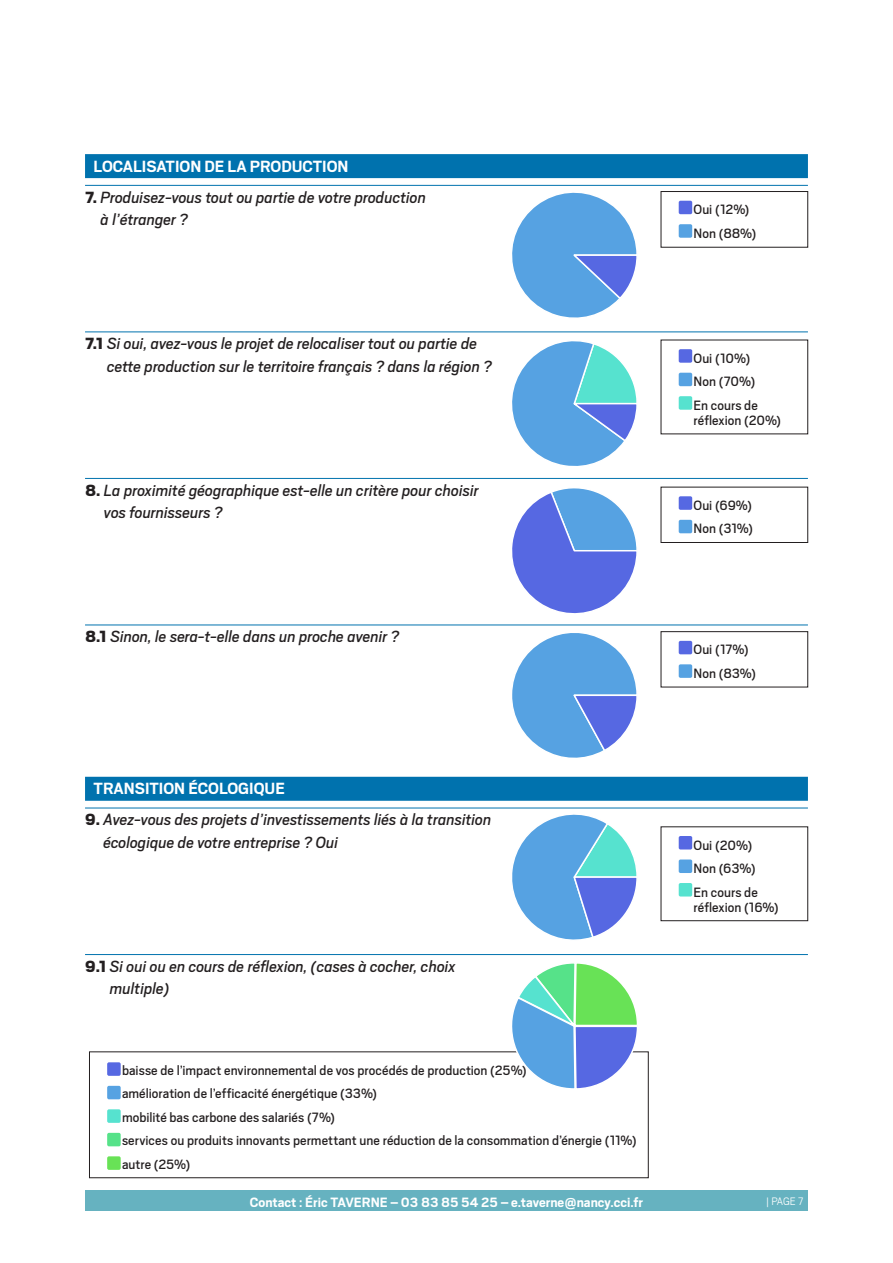
<style>
.page{position:relative;width:893px;height:1263px;background:#fff}
.page>*{position:absolute;margin:0;border:0;box-sizing:border-box;transform-origin:0 0}
.t1{font:italic 18px/22.5px "Scout";color:#231f20}
.sous_titre{font:700 18px "Scout";color:#fff}
.Légende{font:15px/15px "Scout";color:#231f20}
.t2{font:700 15px "Scout";color:#fff}
.t3{font:300 12px "Scout";color:#fff}
.s1{font-weight:900;font-style:normal}
</style>
<div class="page">
<div style="left:85px;top:1191px;width:723px;height:20px;background:#66b2c0"></div>
<div style="left:85px;top:154px;width:723px;height:24px;background:#0072ae"></div>
<hr style="left:85px;top:185px;width:723px;height:1px;background:#0072ae">
<hr style="left:85px;top:331px;width:723px;height:1px;background:#0072ae">
<hr style="left:85px;top:478px;width:723px;height:1px;background:#0072ae">
<hr style="left:85px;top:625px;width:723px;height:1px;background:#0072ae">
<div style="left:85px;top:777px;width:723px;height:24px;background:#0072ae"></div>
<hr style="left:85px;top:808px;width:723px;height:1px;background:#0072ae">
<hr style="left:85px;top:954px;width:723px;height:1px;background:#0072ae">
<svg style="left:508px;top:154px;width:131px;height:96px"></svg>
<svg style="left:508px;top:250px;width:131px;height:83px"></svg>
<svg style="left:661px;top:191px;width:147px;height:57px"></svg>
<svg style="left:661px;top:487px;width:147px;height:56px"></svg>
<svg style="left:661px;top:631px;width:147px;height:56px"></svg>
<svg style="left:661px;top:340px;width:147px;height:94px"></svg>
<svg style="left:661px;top:826px;width:147px;height:95px"></svg>
<svg style="left:89px;top:1051px;width:560px;height:127px"></svg>
<svg style="left:507px;top:341px;width:132px;height:850px"></svg>
<p class="sous_titre" style="left:94px;top:156px;width:256px">LOCALISATION DE LA PRODUCTION</p>
<p class="t1" style="left:101px;top:185px;width:327px;text-indent:-16px"><span class="s1">7.</span> Produisez-vous tout ou partie de votre production à l’étranger ?</p>
<p class="t1" style="left:107px;top:332px;width:386px;text-indent:-22px"><span class="s1">7.1</span> Si oui, avez-vous le projet de relocaliser tout ou partie de cette production sur le territoire français ? dans la région ?</p>
<p class="t1" style="left:104px;top:478px;width:376px;text-indent:-19px"><span class="s1">8.</span> La proximité géographique est-elle un critère pour choisir vos fournisseurs ?</p>
<p class="t1" style="left:85px;top:625px;width:316px"><span class="s1">8.1</span> Sinon, le sera-t-elle dans un proche avenir ?</p>
<p class="sous_titre" style="left:94px;top:779px;width:193px">TRANSITION ÉCOLOGIQUE</p>
<p class="t1" style="left:103px;top:808px;width:389px;text-indent:-18px"><span class="s1">9.</span> Avez-vous des projets d’investissements liés à la transition écologique de votre entreprise ? Oui</p>
<p class="t1" style="left:110px;top:954px;width:347px;text-indent:-25px"><span class="s1">9.1</span> Si oui ou en cours de réflexion, (cases à cocher, choix multiple)</p>
<p class="Légende" style="left:122px;top:1062px;width:406px">baisse de l’impact environnemental de vos procédés de production (25%)</p>
<p class="Légende" style="left:122px;top:1085px;width:257px">amélioration de l’efficacité énergétique (33%)</p>
<p class="Légende" style="left:122px;top:1109px;width:215px">mobilité bas carbone des salariés (7%)</p>
<p class="Légende" style="left:122px;top:1132px;width:516px">services ou produits innovants permettant une réduction de la consommation d’énergie (11%)</p>
<p class="Légende" style="left:122px;top:1156px;width:70px">autre (25%)</p>
<p class="Légende" style="left:694px;top:201px;width:57px">Oui (12%)</p>
<p class="Légende" style="left:694px;top:225px;width:64px">Non (88%)</p>
<p class="Légende" style="left:694px;top:350px;width:58px">Oui (10%)</p>
<p class="Légende" style="left:694px;top:373px;width:63px">Non (70%)</p>
<p class="Légende" style="left:694px;top:397px;width:89px">En cours de réflexion (20%)</p>
<p class="Légende" style="left:694px;top:497px;width:60px">Oui (69%)</p>
<p class="Légende" style="left:694px;top:520px;width:61px">Non (31%)</p>
<p class="Légende" style="left:694px;top:641px;width:57px">Oui (17%)</p>
<p class="Légende" style="left:694px;top:665px;width:64px">Non (83%)</p>
<p class="Légende" style="left:694px;top:837px;width:60px">Oui (20%)</p>
<p class="Légende" style="left:694px;top:860px;width:64px">Non (63%)</p>
<p class="Légende" style="left:694px;top:884px;width:87px">En cours de réflexion (16%)</p>
<p class="t2" style="left:250px;top:1194px;width:395px">Contact : Éric TAVERNE – 03 83 85 54 25 – e.taverne@nancy.cci.fr</p>
<p class="t3" style="left:766px;top:1193px;width:39px">| PAGE 7</p>
</div>
